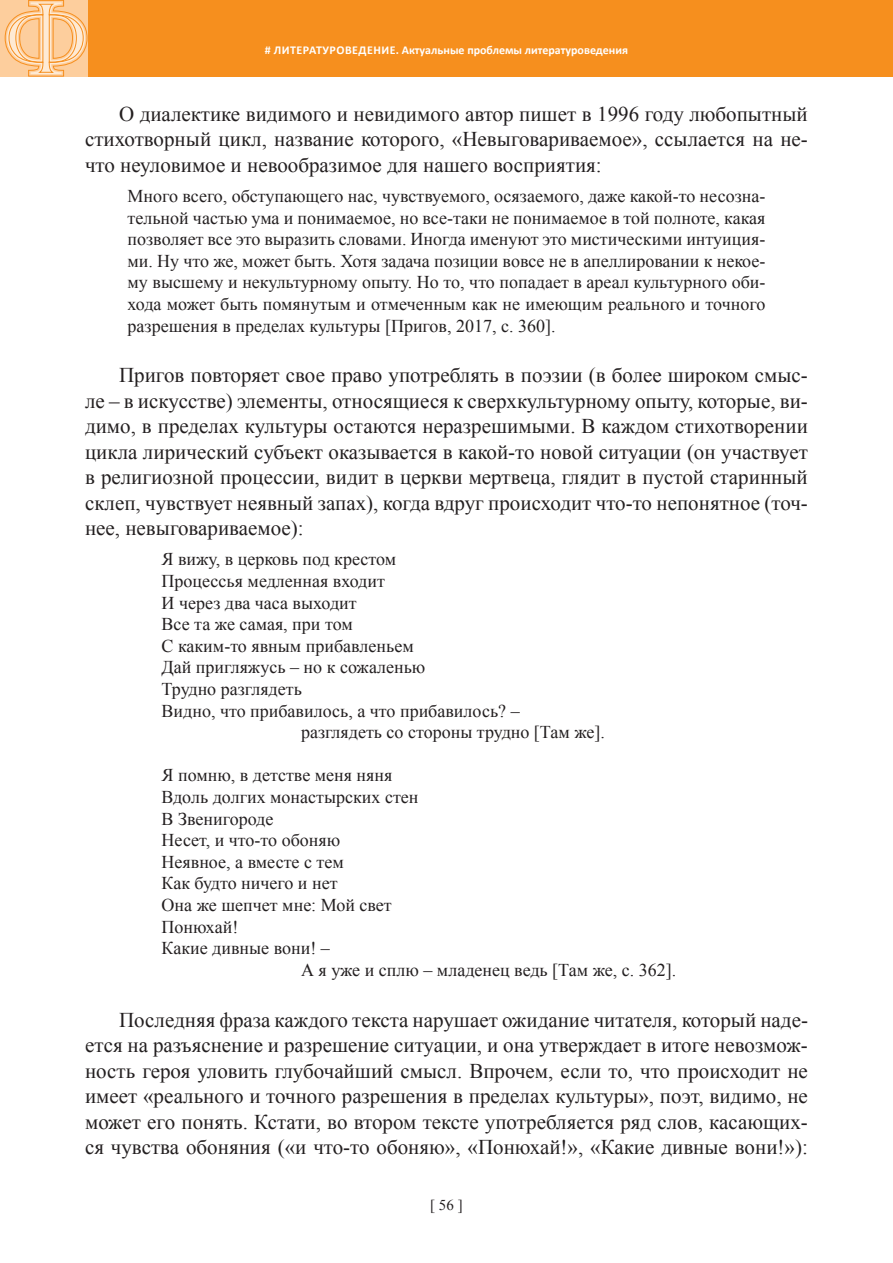
<style>
.page{position:relative;width:893px;height:1263px;background:#fff}
.page>*{position:absolute;margin:0;border:0;box-sizing:border-box;transform-origin:0 0}
.t1{font:21px/25.5px "Times New Roman";color:#231f20;text-align:justify}
.t2{font:18px/21.6px "Times New Roman";color:#231f20;text-align:justify}
.t3{font:15px "Times New Roman";color:#231f20}
.t4{font:700 12px "Calibri";color:#fff}
</style>
<div class="page">
<div style="left:0;top:0;width:893px;height:77px;background:#f68f1e"></div>
<div style="left:0;top:0;width:88px;height:77px;background:#fdce9d"></div>
<svg style="left:4px;top:0;width:84px;height:77px"></svg>
<p class="t4" style="left:265px;top:43px;width:80px"># Лите ратуроведение</p>
<p class="t4" style="left:396px;top:43px;width:234px">. Актуальные проблемы литературоведения</p>
<p class="t1" style="left:85px;top:101px;width:724px;text-indent:34px">О диалектике видимого и невидимого автор пишет в 1996 году любопытный стихотворный цикл, название которого, «Невыговариваемое», ссылается на не&shy;что неуловимое и невообразимое для нашего восприятия:</p>
<p class="t2" style="left:128px;top:185px;width:639px">Много всего, обступающего нас, чувствуемого, осязаемого, даже какой-то несозна&shy;тельной частью ума и понимаемое, но все-таки не понимаемое в той полноте, какая позволяет все это выразить словами. Иногда именуют это мистическими интуиция&shy;ми. Ну что же, может быть. Хотя задача позиции вовсе не в апеллировании к некое&shy;му высшему и некультурному опыту. Но то, что попадает в ареал культурного оби&shy;хода может быть помянутым и отмеченным как не имеющим реального и точного разрешения в пределах культуры [Пригов, 2017, с. 360].</p>
<p class="t1" style="left:85px;top:362px;width:724px;text-indent:34px">Пригов повторяет свое право употреблять в поэзии (в более широком смыс&shy;ле – в искусстве) элементы, относящиеся к сверхкультурному опыту, которые, ви&shy;димо, в пределах культуры остаются неразрешимыми. В каждом стихотворении цикла лирический субъект оказывается в какой-то новой ситуации (он участвует в религиозной процессии, видит в церкви мертвеца, глядит в пустой старинный склеп, чувствует неявный запах), когда вдруг происходит что-то непонятное (точ&shy;нее, невыговариваемое):</p>
<p class="t2" style="left:162px;top:548px;width:236px">Я вижу, в церковь под крестом</p>
<p class="t2" style="left:162px;top:570px;width:225px">Процессья медленная входит</p>
<p class="t2" style="left:162px;top:591px;width:197px">И через два часа выходит</p>
<p class="t2" style="left:162px;top:613px;width:193px">Все та же самая, при том</p>
<p class="t2" style="left:162px;top:635px;width:254px">С каким-то явным прибавленьем</p>
<p class="t2" style="left:162px;top:656px;width:265px">Дай пригляжусь – но к сожаленью</p>
<p class="t2" style="left:162px;top:678px;width:142px">Трудно разглядеть</p>
<p class="t2" style="left:162px;top:699px;width:360px">Видно, что прибавилось, а что прибавилось? –</p>
<p class="t2" style="left:301px;top:721px;width:305px">разглядеть со стороны трудно [Там же].</p>
<p class="t2" style="left:162px;top:764px;width:232px">Я помню, в детстве меня няня</p>
<p class="t2" style="left:162px;top:786px;width:258px">Вдоль долгих монастырских стен</p>
<p class="t2" style="left:162px;top:807px;width:113px">В Звенигороде</p>
<p class="t2" style="left:162px;top:829px;width:180px">Несет, и что-то обоняю</p>
<p class="t2" style="left:162px;top:851px;width:184px">Неявное, а вместе с тем</p>
<p class="t2" style="left:162px;top:872px;width:177px">Как будто ничего и нет</p>
<p class="t2" style="left:162px;top:894px;width:232px">Она же шепчет мне: Мой свет</p>
<p class="t2" style="left:162px;top:915px;width:78px">Понюхай!</p>
<p class="t2" style="left:162px;top:937px;width:170px">Какие дивные вони! –</p>
<p class="t2" style="left:301px;top:959px;width:377px">А я уже и сплю – младенец ведь [Там же, с. 362].</p>
<p class="t1" style="left:85px;top:1006px;width:724px;text-indent:34px">Последняя фраза каждого текста нарушает ожидание читателя, который наде&shy;ется на разъяснение и разрешение ситуации, и она утверждает в итоге невозмож&shy;ность героя уловить глубочайший смысл. Впрочем, если то, что происходит не имеет «реального и точного разрешения в пределах культуры», поэт, видимо, не может его понять. Кстати, во втором тексте употребляется ряд слов, касающих&shy;ся чувства обоняния («и что-то обоняю», «Понюхай!», «Какие дивные вони!»):</p>
<p class="t3" style="left:430px;top:1194px;width:34px">[ 56 ]</p>
</div>
